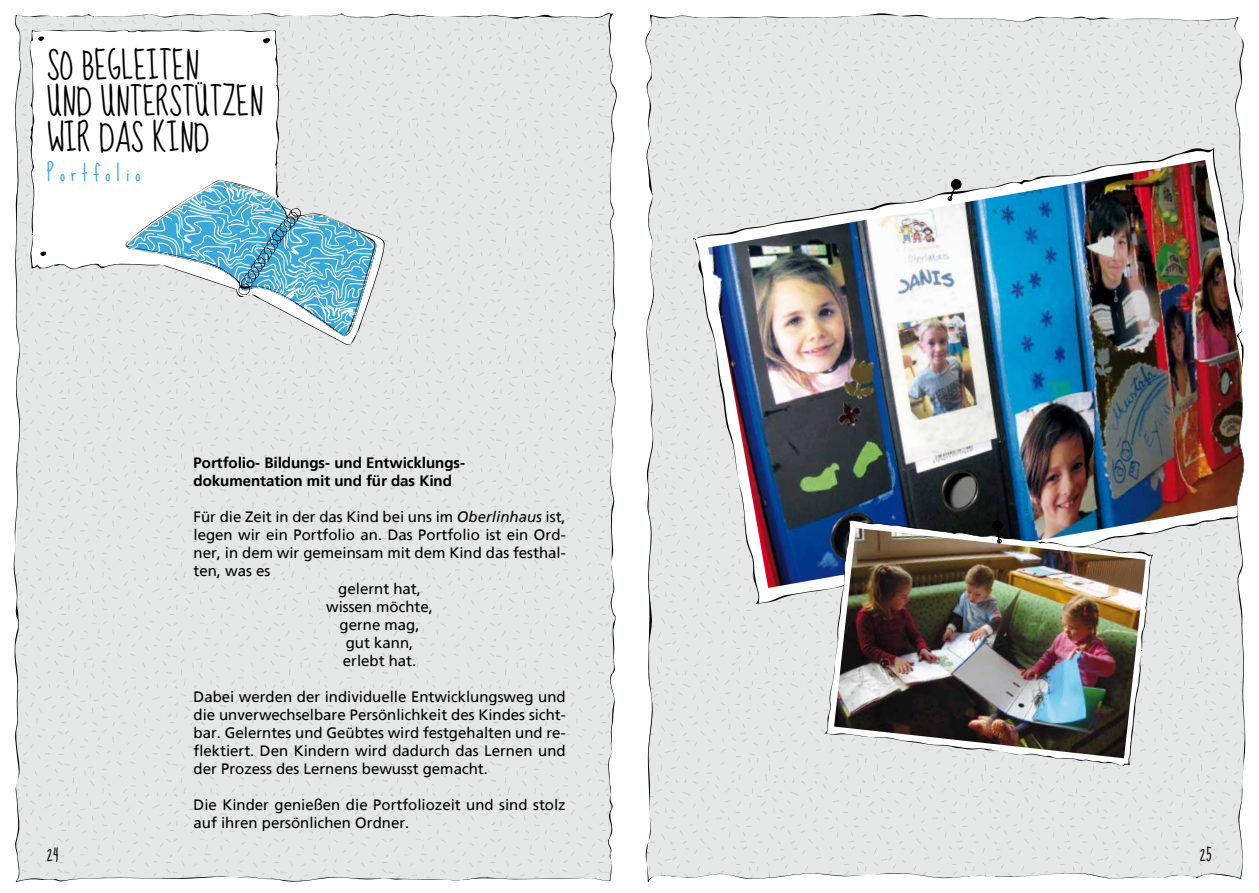
<style>
.page{position:relative;width:1259px;height:893px;background:#fff}
.page>*{position:absolute;margin:0;border:0;box-sizing:border-box;transform-origin:0 0}
.t1{font:30px/36px "Sue Ellen Francisco";color:#000}
.t2{font:19.5px "Sue Ellen Francisco";letter-spacing:.3em;color:#39a9dc}
.t3{font:16.5px "Sue Ellen Francisco";color:#000}
.t4{font:15px/18px "Frutiger Linotype";color:#000;text-align:justify}
.t5{font:700 15px/18px "Frutiger Linotype";color:#000}
.s1{font-style:italic}
</style>
<div class="page">
<img style="left:645px;top:13px;width:601px;height:869px">
<svg style="left:13px;top:13px;width:604px;height:868px;background:#e1e5e6"></svg>
<h1 class="t1" style="left:47px;top:50px;width:218px">SO BEGLEITEN<br>UND UNTERSTÜTZEN<br>WIR DAS KIND</h1>
<h2 class="t2" style="left:47px;top:163px;width:95px">Portfolio</h2>
<p class="t5" style="left:193px;top:454px;width:273px">Portfolio- Bildungs- und Entwicklungs&shy;dokumentation mit und für das Kind</p>
<p class="t4" style="left:193px;top:508px;width:374px">Für die Zeit in der das Kind bei uns im <span class="s1">Oberlinhaus</span> ist,</p>
<p class="t4" style="left:193px;top:526px;width:374px">legen wir ein Portfolio an. Das Portfolio ist ein Ord-</p>
<p class="t4" style="left:193px;top:544px;width:374px">ner, in dem wir gemeinsam mit dem Kind das festhal-</p>
<p class="t4" style="left:193px;top:562px;width:78px">ten, was es</p>
<p class="t4" style="left:338px;top:580px;width:84px">gelernt hat,</p>
<p class="t4" style="left:326px;top:598px;width:108px">wissen möchte,</p>
<p class="t4" style="left:339px;top:616px;width:82px">gerne mag,</p>
<p class="t4" style="left:346px;top:634px;width:69px">gut kann,</p>
<p class="t4" style="left:343px;top:652px;width:75px">erlebt hat.</p>
<p class="t4" style="left:193px;top:688px;width:374px">Dabei werden der individuelle Entwicklungsweg und die unverwechselbare Persönlichkeit des Kindes sicht&shy;bar. Gelerntes und Geübtes wird festgehalten und re&shy;flektiert. Den Kindern wird dadurch das Lernen und der Prozess des Lernens bewusst gemacht.</p>
<p class="t4" style="left:193px;top:796px;width:374px">Die Kinder genießen die Portfoliozeit und sind stolz auf ihren persönlichen Ordner.</p>
<p class="t3" style="left:47px;top:846px;width:13px">24</p>
<p class="t3" style="left:1199px;top:846px;width:14px">25</p>
</div>
